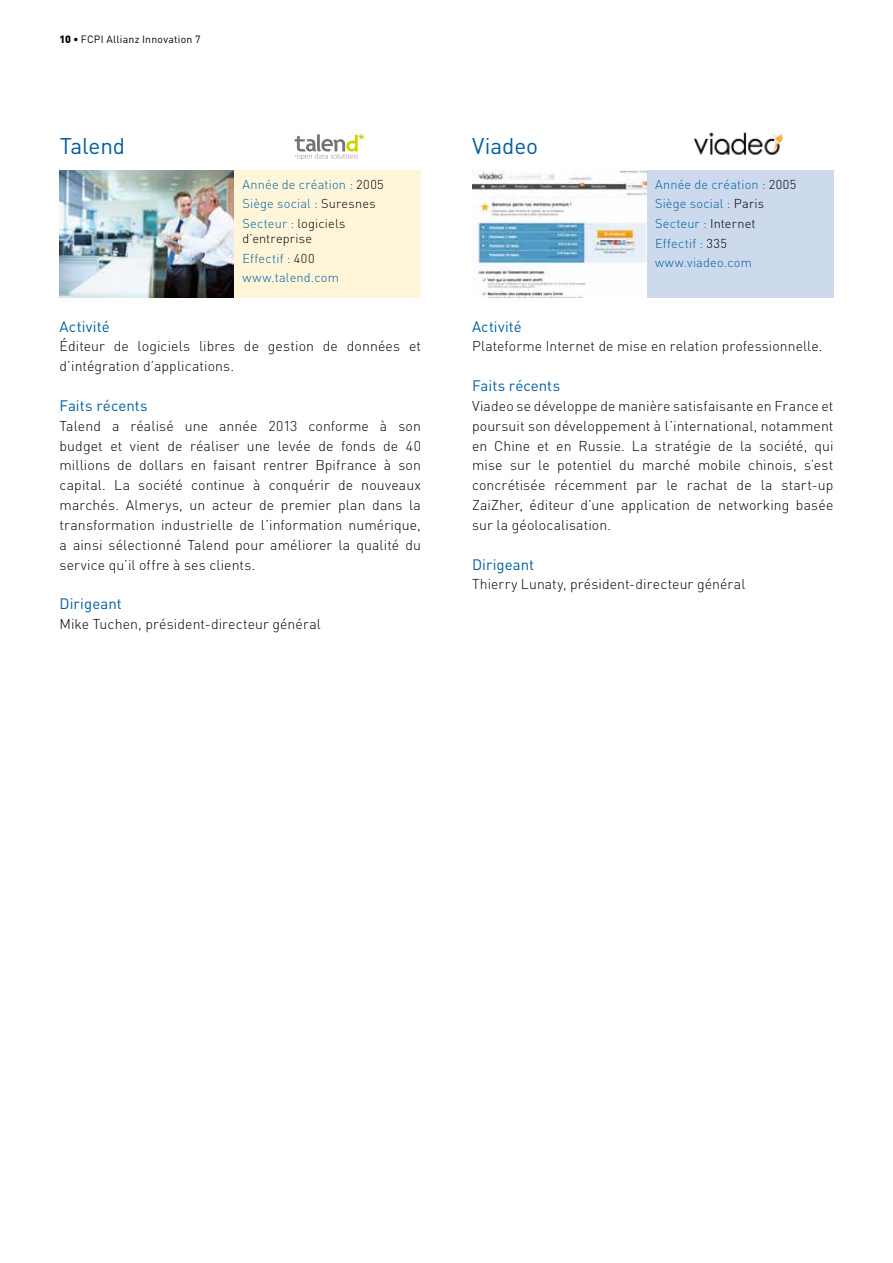
<style>
.page{position:relative;width:893px;height:1263px;background:#fff}
.page>*{position:absolute;margin:0;border:0;box-sizing:border-box;transform-origin:0 0}
.t1{font:22.5px "DIN";letter-spacing:-.005em;color:#005f9f}
.t2{font:15px "DIN";letter-spacing:.005em;color:#005f9f}
.t3{font:300 14.1px/19.8px "DIN";letter-spacing:.01em;color:#000;text-align:justify}
.t4{font:300 12.75px/19.5px "DIN";letter-spacing:.015em;color:#005f9f}
.t5{font:10.5px "DIN";letter-spacing:.02em;color:#000}
.s1{font-weight:900}
.s2{color:#000}
</style>
<div class="page">
<div style="left:234px;top:170px;width:187px;height:128px;background:#fff6d9"></div>
<svg style="left:295px;top:134px;width:69px;height:26px"></svg>
<img style="left:60px;top:170px;width:174px;height:128px">
<div style="left:646px;top:170px;width:188px;height:128px;background:#cdd9ec"></div>
<img style="left:694px;top:132px;width:89px;height:23px">
<img style="left:472px;top:170px;width:174px;height:128px">
<p class="t5" style="left:60px;top:33px;width:142px"><span class="s1">10 •</span> FCPI Allianz Innovation 7</p>
<h1 class="t1" style="left:60px;top:132px;width:67px">Talend</h1>
<p class="t4" style="left:242px;top:174px;width:143px">Année de création : <span class="s2">2005<br></span>Siège social : <span class="s2">Suresnes<br></span>Secteur : <span class="s2">logiciels</span></p>
<p class="t4" style="left:242px;top:229px;width:98px"><span class="s2">d’entreprise<br></span>Effectif : <span class="s2">400 </span>www.talend.com</p>
<p class="t2" style="left:60px;top:317px;width:52px">Activité</p>
<p class="t3" style="left:60px;top:336px;width:363px">Éditeur de logiciels libres de gestion de données et d’intégration d’applications.</p>
<p class="t2" style="left:60px;top:396px;width:90px">Faits récents</p>
<p class="t3" style="left:60px;top:416px;width:363px">Talend a réalisé une année 2013 conforme à son budget et vient de réaliser une levée de fonds de 40 millions de dollars en faisant rentrer Bpifrance à son capital. La société continue à conquérir de nouveaux marchés. Almerys, un acteur de premier plan dans la transformation industrielle de l’information numérique, a ainsi sélectionné Talend pour améliorer la qualité du service qu’il offre à ses clients.</p>
<p class="t2" style="left:60px;top:594px;width:64px">Dirigeant</p>
<p class="t3" style="left:60px;top:614px;width:263px">Mike Tuchen, président-directeur général</p>
<h1 class="t1" style="left:472px;top:132px;width:68px">Viadeo</h1>
<p class="t4" style="left:655px;top:174px;width:143px">Année de création : <span class="s2">2005<br></span>Siège social : <span class="s2">Paris<br></span>Secteur : <span class="s2">Internet<br></span>Effectif : <span class="s2">335 </span>www.viadeo.com</p>
<p class="t2" style="left:472px;top:317px;width:51px">Activité</p>
<p class="t3" style="left:472px;top:336px;width:352px">Plateforme Internet de mise en relation professionnelle.</p>
<p class="t2" style="left:472px;top:376px;width:90px">Faits récents</p>
<p class="t3" style="left:472px;top:396px;width:363px">Viadeo se développe de manière satisfaisante en France et poursuit son développement à l’international, notamment en Chine et en Russie. La stratégie de la société, qui mise sur le potentiel du marché mobile chinois, s’est concrétisée récemment par le rachat de la start-up ZaiZher, éditeur d’une application de networking basée sur la géolocalisation.</p>
<p class="t2" style="left:472px;top:555px;width:64px">Dirigeant</p>
<p class="t3" style="left:472px;top:574px;width:275px">Thierry Lunaty, président-directeur général</p>
</div>
